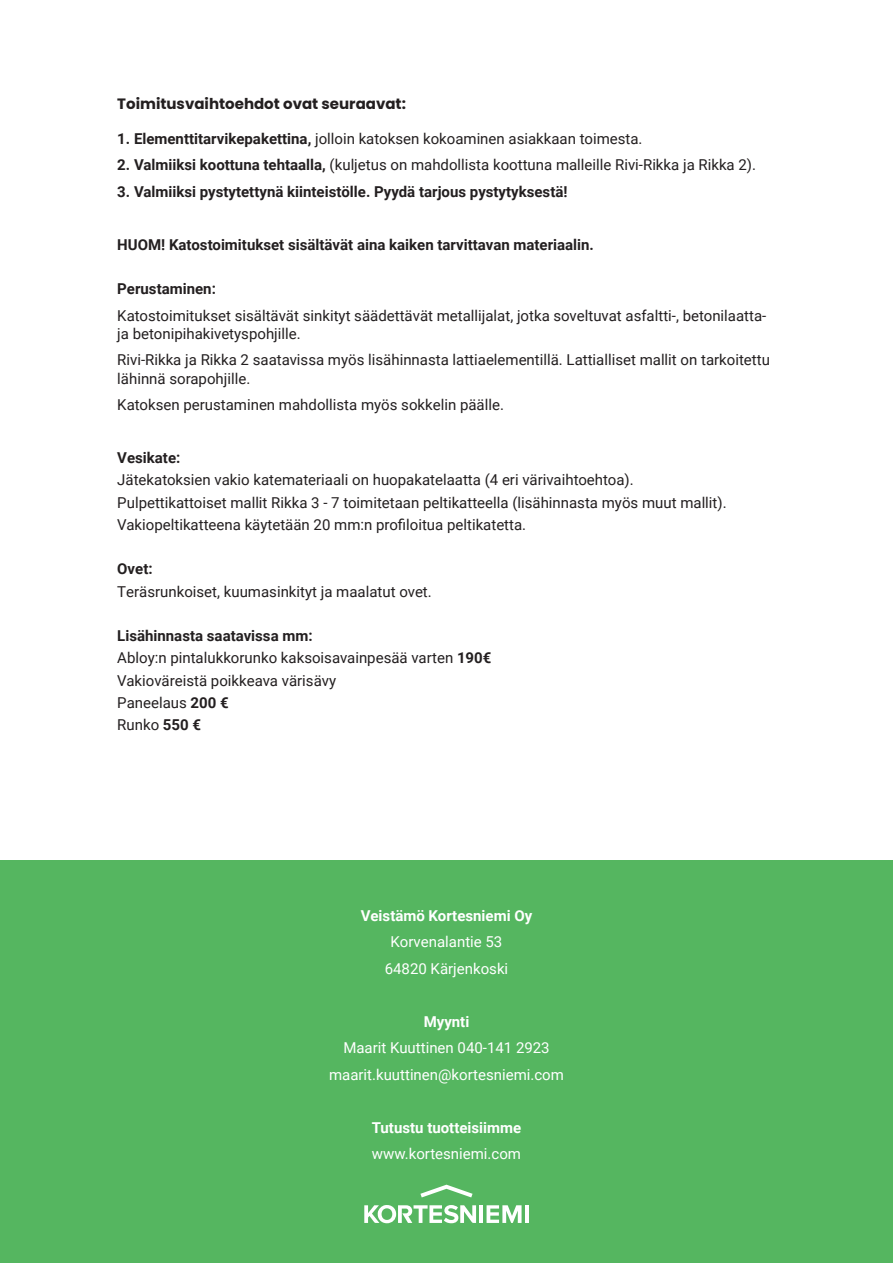
<style>
.page{position:relative;width:893px;height:1263px;background:#fff}
.page>*{position:absolute;margin:0;border:0;box-sizing:border-box;transform-origin:0 0}
.t1{font:15px/18px "Roboto";color:#231f20}
.t2{font:700 15px "Roboto";color:#231f20}
.t3{font:15px "Roboto";color:#fff}
.t4{font:700 15px "Roboto";color:#fff}
.t5{font:700 15px "Poppins";color:#231f20}
.s1{font-weight:700}
</style>
<div class="page">
<div style="left:0;top:861px;width:893px;height:402px;background:#55b660"></div>
<svg style="left:420px;top:1185px;width:52px;height:12px"></svg>
<hr style="left:479px;top:1205px;width:4px;height:18px;background:#fff">
<svg style="left:487px;top:1205px;width:35px;height:18px"></svg>
<hr style="left:525px;top:1205px;width:4px;height:18px;background:#fff">
<svg style="left:364px;top:1205px;width:112px;height:18px"></svg>
<p class="t5" style="left:117px;top:95px;width:290px">Toimitusvaihtoehdot ovat seuraavat:</p>
<p class="t1" style="left:117px;top:129px;width:527px"><span class="s1">1. Elementtitarvikepakettina,</span> jolloin katoksen kokoaminen asiakkaan toimesta.</p>
<p class="t1" style="left:117px;top:156px;width:640px"><span class="s1">2. Valmiiksi koottuna tehtaalla,</span> (kuljetus on mahdollista koottuna malleille Rivi-Rikka ja Rikka 2).</p>
<p class="t2" style="left:117px;top:181px;width:452px">3. Valmiiksi pystytettynä kiinteistölle. Pyydä tarjous pystytyksestä!</p>
<p class="t2" style="left:117px;top:234px;width:478px">HUOM! Katostoimitukset sisältävät aina kaiken tarvittavan materiaalin.</p>
<p class="t2" style="left:117px;top:279px;width:100px">Perustaminen:</p>
<p class="t1" style="left:117px;top:306px;width:650px">Katostoimitukset sisältävät sinkityt säädettävät metallijalat, jotka soveltuvat asfaltti-, betonilaatta&shy;ja betonipihakivetyspohjille.</p>
<p class="t1" style="left:117px;top:351px;width:654px">Rivi-Rikka ja Rikka 2 saatavissa myös lisähinnasta lattiaelementillä. Lattialliset mallit on tarkoitettu lähinnä sorapohjille.</p>
<p class="t1" style="left:117px;top:395px;width:388px">Katoksen perustaminen mahdollista myös sokkelin päälle.</p>
<p class="t2" style="left:117px;top:447px;width:65px">Vesikate:</p>
<p class="t1" style="left:117px;top:470px;width:518px">Jätekatoksien vakio katemateriaali on huopakatelaatta (4 eri värivaihtoehtoa).</p>
<p class="t1" style="left:117px;top:493px;width:611px">Pulpettikattoiset mallit Rikka 3 - 7 toimitetaan peltikatteella (lisähinnasta myös muut mallit).</p>
<p class="t1" style="left:117px;top:515px;width:410px">Vakiopeltikatteena käytetään 20 mm:n profiloitua peltikatetta.</p>
<p class="t2" style="left:117px;top:558px;width:37px">Ovet:</p>
<p class="t1" style="left:117px;top:582px;width:316px">Teräsrunkoiset, kuumasinkityt ja maalatut ovet.</p>
<p class="t2" style="left:117px;top:625px;width:197px">Lisähinnasta saatavissa mm:</p>
<p class="t1" style="left:117px;top:648px;width:376px">Abloy:n pintalukkorunko kaksoisavainpesää varten <span class="s1">190€</span></p>
<p class="t1" style="left:117px;top:671px;width:220px">Vakioväreistä poikkeava värisävy</p>
<p class="t1" style="left:117px;top:693px;width:113px">Paneelaus <span class="s1">200 €</span></p>
<p class="t1" style="left:117px;top:715px;width:85px">Runko <span class="s1">550 €</span></p>
<p class="t4" style="left:361px;top:905px;width:173px">Veistämö Kortesniemi Oy</p>
<p class="t3" style="left:391px;top:931px;width:113px">Korvenalantie 53</p>
<p class="t3" style="left:385px;top:958px;width:125px">64820 Kärjenkoski</p>
<p class="t4" style="left:424px;top:1011px;width:47px">Myynti</p>
<p class="t3" style="left:343px;top:1037px;width:208px">Maarit Kuuttinen 040-141 2923</p>
<p class="t3" style="left:329px;top:1064px;width:236px">maarit.kuuttinen@kortesniemi.com</p>
<p class="t4" style="left:372px;top:1117px;width:151px">Tutustu tuotteisiimme</p>
<p class="t3" style="left:372px;top:1143px;width:151px">www.kortesniemi.com</p>
</div>
